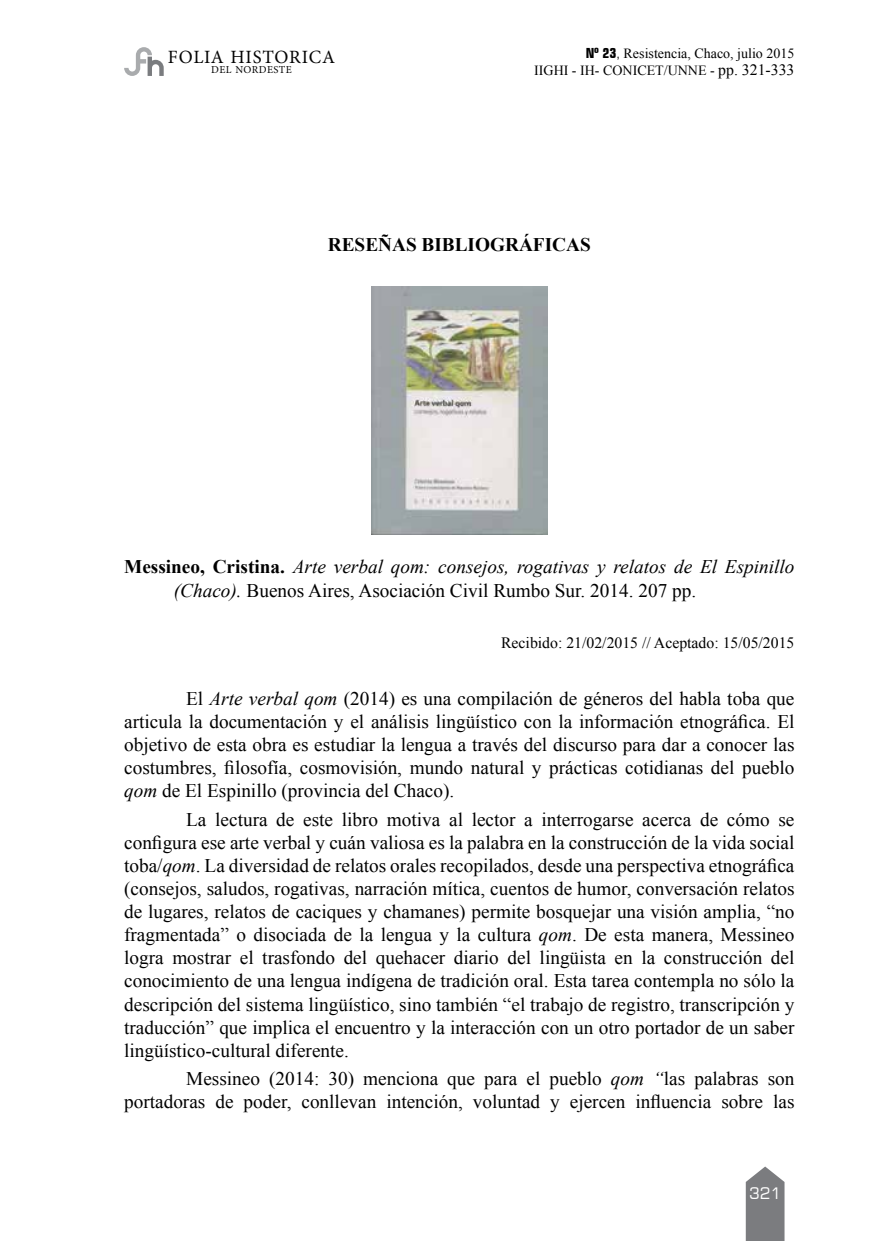
<style>
.page{position:relative;width:869px;height:1241px;background:#fff}
.page>*{position:absolute;margin:0;border:0;box-sizing:border-box;transform-origin:0 0}
.t1{font:19.25px/23.1px "Times New Roman";color:#000;text-align:justify}
.t2{font:italic 19.25px/23.1px "Times New Roman";color:#000}
.t3{font:700 19.25px "Times New Roman";color:#000}
.t4{font:18.72px "Minion Pro";letter-spacing:.04em;color:#040404}
.t5{font:15.75px "Times New Roman";color:#000}
.t6{font:15.75px "Square 721 BT";color:#fff}
.t7{font:14px/17.5px "Times New Roman";color:#000;text-align:right}
.t8{font:10.5px "Minion Pro";letter-spacing:.035em;color:#040404}
.s1{font-family:"Square 721 BT";font-weight:700;font-stretch:condensed}
.s2{font-family:"Square 721 BT";font-stretch:condensed}
.s3{font-size:15.75px}
.s4{font-weight:700;font-style:normal}
.s5{font-style:normal}
.s6{font-style:italic}
</style>
<div class="page">
<svg style="left:745px;top:1166px;width:39px;height:74px;background:#8b8c8f"></svg>
<svg style="left:124px;top:47px;width:40px;height:29px"></svg>
<img style="left:371px;top:286px;width:175px;height:248px">
<p class="t4" style="left:168px;top:45px;width:168px">FOLIA HISTORICA</p>
<p class="t8" style="left:211px;top:62px;width:82px">DEL NORDESTE</p>
<p class="t7" style="left:534px;top:44px;width:262px"><span class="s1">Nº 23</span><span class="s2">,</span> Resistencia, Chaco, julio 2015<br>IIGHI - IH- CONICET/UNNE - <span class="s3">pp. 321-333</span></p>
<p class="t3" style="left:328px;top:231px;width:264px">RESEÑAS BIBLIOGRÁFICAS</p>
<p class="t2" style="left:174px;top:555px;width:622px;text-indent:-50px"><span class="s4">Messineo, Cristina.</span> Arte verbal qom: consejos, rogativas y relatos de El Espinillo (Chaco). <span class="s5">Buenos Aires, Asociación Civil Rumbo Sur. 2014. 207 pp.</span></p>
<p class="t5" style="left:501px;top:632px;width:295px">Recibido: 21/02/2015 // Aceptado: 15/05/2015</p>
<p class="t1" style="left:124px;top:686px;width:671px;text-indent:62px">El <span class="s6">Arte verbal qom</span> (2014) es una compilación de géneros del habla toba que articula la documentación y el análisis lingüístico con la información etnográfica. El objetivo de esta obra es estudiar la lengua a través del discurso para dar a conocer las costumbres, filosofía, cosmovisión, mundo natural y prácticas cotidianas del pueblo <span class="s6">qom</span> de El Espinillo (provincia del Chaco).</p>
<p class="t1" style="left:124px;top:807px;width:671px;text-indent:62px">La lectura de este libro motiva al lector a interrogarse acerca de cómo se configura ese arte verbal y cuán valiosa es la palabra en la construcción de la vida social toba/<span class="s6">qom</span>. La diversidad de relatos orales recopilados, desde una perspectiva etnográfica (consejos, saludos, rogativas, narración mítica, cuentos de humor, conversación relatos de lugares, relatos de caciques y chamanes) permite bosquejar una visión amplia, “no fragmentada” o disociada de la lengua y la cultura <span class="s6">qom</span>. De esta manera, Messineo logra mostrar el trasfondo del quehacer diario del lingüista en la construcción del conocimiento de una lengua indígena de tradición oral. Esta tarea contempla no sólo la descripción del sistema lingüístico, sino también “el trabajo de registro, transcripción y traducción” que implica el encuentro y la interacción con un otro portador de un saber lingüístico-cultural diferente.</p>
<p class="t1" style="left:124px;top:1066px;width:671px;text-align:right">Messineo (2014: 30) menciona que para el pueblo <span class="s6">qom “</span>las palabras son portadoras de poder, conllevan intención, voluntad y ejercen influencia sobre las</p>
<p class="t6" style="left:748px;top:1183px;width:33px">321</p>
</div>
